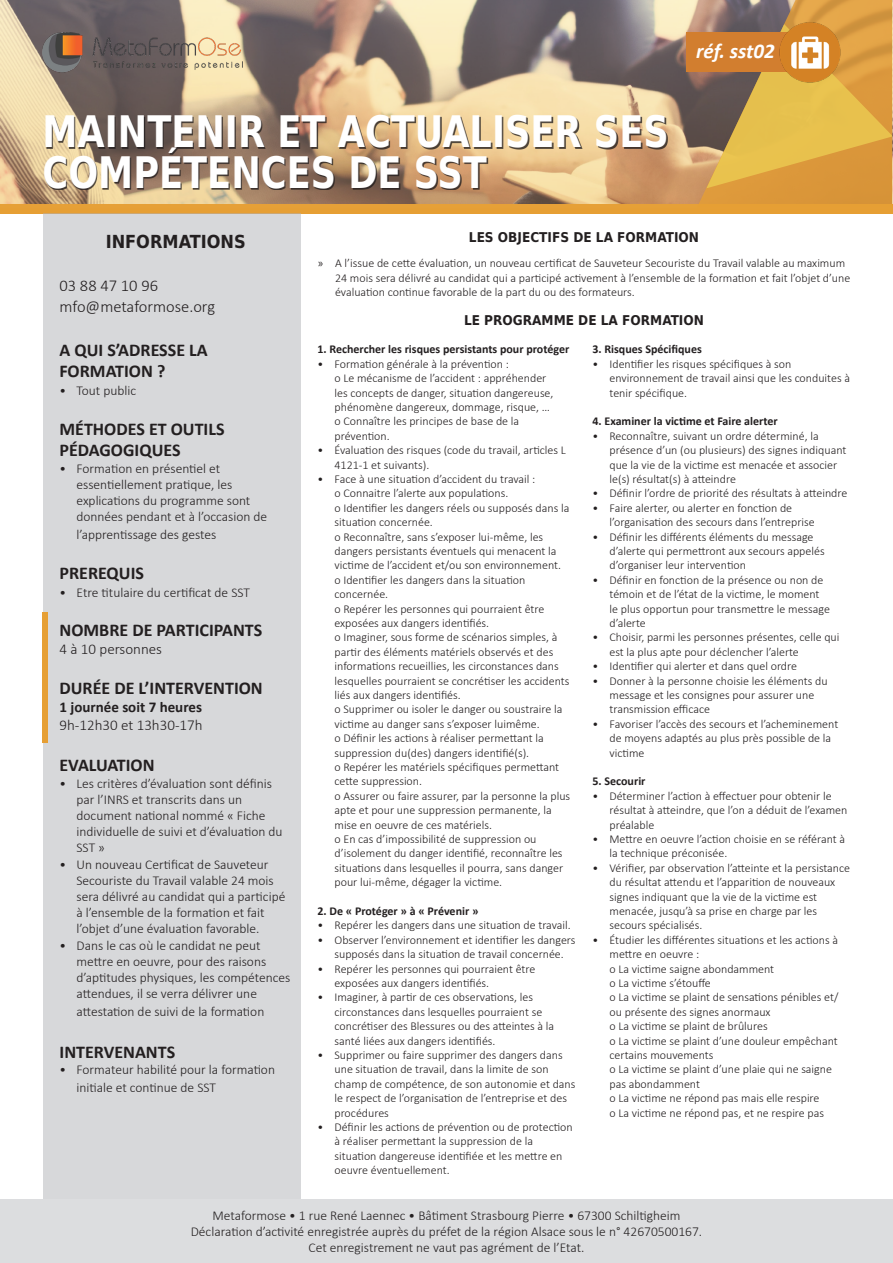
<style>
.page{position:relative;width:893px;height:1263px;background:#fff}
.page>*{position:absolute;margin:0;border:0;box-sizing:border-box;transform-origin:0 0}
.Titre_Formation{font:700 43.5px/40.5px "DejaVu Sans Condensed";color:#fff;scale:.9 1}
.t1{font:italic 700 21px "Calibri";color:#fff}
.Texte-courant{font:700 18px/21.6px "Calibri";color:#231f20}
.Texte-courant-2{font:700 18px "DejaVu Sans Condensed";color:#231f20}
.Texte-courant-3{font:300 16.5px "Calibri";color:#231f20}
.Texte-courant-4{font:300 15px "Calibri";color:#231f20}
.Texte-courant-5{font:700 15px "Calibri";color:#231f20}
.t2{font:300 13.5px/16.2px "Calibri";color:#231f20}
.t3{font:700 13.5px "DejaVu Sans Condensed";color:#231f20}
.t4{font:300 12px/14.4px "Calibri";color:#231f20}
.Texte-courant-6{font:700 12px "Calibri";color:#231f20}
.s1{font-family:"Myriad Pro";font-weight:400}
</style>
<div class="page">
<div style="left:0;top:1199px;width:893px;height:64px;background:#dcdddf"></div>
<div style="left:0;top:0;width:893px;height:214px;background:#e69f34"></div>
<div style="left:43px;top:214px;width:257px;height:985px;background:#d7d8da"></div>
<img style="left:0;top:0;width:697px;height:203px">
<svg style="left:697px;top:0;width:196px;height:204px"></svg>
<img style="left:43px;top:32px;width:199px;height:41px">
<div style="left:686px;top:33px;width:132px;height:39px;background:#d27e2f"></div>
<img style="left:769px;top:20px;width:81px;height:65px">
<div style="left:46px;top:116px;width:622px;height:74px;background:#231f20;opacity:.8"></div>
<div style="left:43px;top:612px;width:5px;height:131px;background:#e69f34"></div>
<p class="Titre_Formation" style="left:43px;top:110px;width:697px">MAINTENIR ET ACTUALISER SES<br>COMPÉTENCES DE SST</p>
<p class="t1" style="left:696px;top:36px;width:80px">réf. sst02</p>
<p class="Texte-courant-2" style="left:106px;top:226px;width:142px">INFORMATIONS</p>
<p class="Texte-courant-3" style="left:60px;top:275px;width:100px">03 88 47 10 96</p>
<p class="Texte-courant-3" style="left:60px;top:297px;width:157px">mfo@metaformose.org</p>
<p class="Texte-courant" style="left:60px;top:339px;width:150px">A QUI S’ADRESSE LA<br>FORMATION ?</p>
<p class="t2" style="left:60px;top:382px;width:78px">• Tout public</p>
<p class="Texte-courant" style="left:60px;top:418px;width:167px">MÉTHODES ET OUTILS<br>PÉDAGOGIQUES</p>
<p class="t2" style="left:77px;top:460px;width:192px;text-indent:-17px">• Formation en présentiel et essentiellement pratique, les explications du programme sont données pendant et à l’occasion de</p>
<p class="t2" style="left:77px;top:526px;width:141px">l’apprentissage des gestes</p>
<p class="Texte-courant" style="left:60px;top:562px;width:86px">PREREQUIS</p>
<p class="t2" style="left:60px;top:584px;width:192px">• Etre titulaire du certificat de SST</p>
<p class="Texte-courant" style="left:60px;top:619px;width:204px">NOMBRE DE PARTICIPANTS</p>
<p class="Texte-courant-4" style="left:60px;top:640px;width:104px">4 à 10 personnes</p>
<p class="Texte-courant" style="left:60px;top:677px;width:205px">DURÉE DE L’INTERVENTION</p>
<p class="Texte-courant-5" style="left:60px;top:696px;width:144px">1 journée soit 7 heures</p>
<p class="Texte-courant-4" style="left:60px;top:716px;width:145px">9h-12h30 et 13h30-17h</p>
<p class="Texte-courant" style="left:60px;top:754px;width:97px">EVALUATION</p>
<p class="t2" style="left:77px;top:775px;width:208px;text-indent:-17px">• Les critères d’évaluation sont définis par l’INRS et transcrits dans un document national nommé « Fiche individuelle de suivi et d’évaluation du<br>SST »</p>
<p class="t2" style="left:77px;top:856px;width:210px;text-indent:-17px">• Un nouveau Certificat de Sauveteur Secouriste du Travail valable 24 mois sera délivré au candidat qui a participé à l’ensemble de la formation et fait l’objet d’une évaluation favorable.</p>
<p class="t2" style="left:77px;top:937px;width:215px;text-indent:-17px">• Dans le cas où le candidat ne peut mettre en oeuvre, pour des raisons d’aptitudes physiques, les compétences attendues, il se verra délivrer une</p>
<p class="t2" style="left:77px;top:1003px;width:189px">attestation de suivi de la formation</p>
<p class="Texte-courant" style="left:60px;top:1041px;width:117px">INTERVENANTS</p>
<p class="t2" style="left:77px;top:1060px;width:200px;line-height:18px;text-indent:-17px">• Formateur habilité pour la formation initiale et continue de SST</p>
<p class="t3" style="left:469px;top:227px;width:232px">LES OBJECTIFS DE LA FORMATION</p>
<p class="t4" style="left:335px;top:256px;width:517px;text-indent:-17px"><span class="s1">»</span> A l’issue de cette évaluation, un nouveau certificat de Sauveteur Secouriste du Travail valable au maximum<br>24 mois sera délivré au candidat qui a participé activement à l’ensemble de la formation et fait l’objet d’une évaluation continue favorable de la part du ou des formateurs.</p>
<p class="t3" style="left:464px;top:309px;width:241px">LE PROGRAMME DE LA FORMATION</p>
<p class="Texte-courant-6" style="left:317px;top:341px;width:253px">1. Rechercher les risques persistants pour protéger</p>
<p class="t4" style="left:334px;top:356px;width:220px;text-indent:-17px">• Formation générale à la prévention :<br>o Le mécanisme de l’accident : appréhender les concepts de danger, situation dangereuse, phénomène dangereux, dommage, risque, … o Connaître les principes de base de la prévention.</p>
<p class="t4" style="left:334px;top:443px;width:233px;text-indent:-17px">• Évaluation des risques (code du travail, articles L<br>4121-1 et suivants).</p>
<p class="t4" style="left:334px;top:472px;width:237px;text-indent:-17px">• Face à une situation d’accident du travail :<br>o Connaitre l’alerte aux populations.<br>o Identifier les dangers réels ou supposés dans la situation concernée.<br>o Reconnaître, sans s’exposer lui-même, les dangers persistants éventuels qui menacent la victime de l’accident et/ou son environnement. o Identifier les dangers dans la situation concernée.<br>o Repérer les personnes qui pourraient être exposées aux dangers identifiés.<br>o Imaginer, sous forme de scénarios simples, à partir des éléments matériels observés et des informations recueillies, les circonstances dans lesquelles pourraient se concrétiser les accidents liés aux dangers identifiés.<br>o Supprimer ou isoler le danger ou soustraire la victime au danger sans s’exposer luimême.<br>o Définir les actions à réaliser permettant la suppression du(des) dangers identifié(s).<br>o Repérer les matériels spécifiques permettant cette suppression.<br>o Assurer ou faire assurer, par la personne la plus apte et pour une suppression permanente, la mise en oeuvre de ces matériels.<br>o En cas d’impossibilité de suppression ou d’isolement du danger identifié, reconnaître les situations dans lesquelles il pourra, sans danger pour lui-même, dégager la victime.</p>
<p class="Texte-courant-6" style="left:317px;top:902px;width:163px">2. De « Protéger » à « Prévenir »</p>
<p class="t4" style="left:317px;top:918px;width:255px">• Repérer les dangers dans une situation de travail.</p>
<p class="t4" style="left:317px;top:932px;width:259px;text-align:center">• Observer l’environnement et identifier les dangers supposés dans la situation de travail concernée.</p>
<p class="t4" style="left:334px;top:961px;width:202px;text-indent:-17px">• Repérer les personnes qui pourraient être exposées aux dangers identifiés.</p>
<p class="t4" style="left:334px;top:990px;width:221px;text-indent:-17px">• Imaginer, à partir de ces observations, les circonstances dans lesquelles pourraient se concrétiser des Blessures ou des atteintes à la santé liées aux dangers identifiés.</p>
<p class="t4" style="left:334px;top:1048px;width:242px;text-indent:-17px">• Supprimer ou faire supprimer des dangers dans une situation de travail, dans la limite de son champ de compétence, de son autonomie et dans le respect de l’organisation de l’entreprise et des procédures</p>
<p class="t4" style="left:334px;top:1120px;width:240px;text-indent:-17px">• Définir les actions de prévention ou de protection à réaliser permettant la suppression de la situation dangereuse identifiée et les mettre en oeuvre éventuellement.</p>
<p class="Texte-courant-6" style="left:592px;top:341px;width:111px">3. Risques Spécifiques</p>
<p class="t4" style="left:609px;top:356px;width:242px;text-indent:-17px">• Identifier les risques spécifiques à son environnement de travail ainsi que les conduites à tenir spécifique.</p>
<p class="Texte-courant-6" style="left:592px;top:413px;width:187px">4. Examiner la victime et Faire alerter</p>
<p class="t4" style="left:609px;top:428px;width:238px;text-indent:-17px">• Reconnaître, suivant un ordre déterminé, la présence d’un (ou plusieurs) des signes indiquant que la vie de la victime est menacée et associer le(s) résultat(s) à atteindre</p>
<p class="t4" style="left:592px;top:486px;width:256px">• Définir l’ordre de priorité des résultats à atteindre</p>
<p class="t4" style="left:609px;top:500px;width:207px;text-indent:-17px">• Faire alerter, ou alerter en fonction de l’organisation des secours dans l’entreprise</p>
<p class="t4" style="left:609px;top:529px;width:217px;text-indent:-17px">• Définir les différents éléments du message d’alerte qui permettront aux secours appelés d’organiser leur intervention</p>
<p class="t4" style="left:609px;top:572px;width:222px;text-indent:-17px">• Définir en fonction de la présence ou non de témoin et de l’état de la victime, le moment le plus opportun pour transmettre le message d’alerte</p>
<p class="t4" style="left:609px;top:630px;width:232px;text-indent:-17px">• Choisir, parmi les personnes présentes, celle qui est la plus apte pour déclencher l’alerte</p>
<p class="t4" style="left:592px;top:659px;width:206px">• Identifier qui alerter et dans quel ordre</p>
<p class="t4" style="left:609px;top:673px;width:220px;text-indent:-17px">• Donner à la personne choisie les éléments du message et les consignes pour assurer une transmission efficace</p>
<p class="t4" style="left:609px;top:716px;width:230px;text-indent:-17px">• Favoriser l’accès des secours et l’acheminement de moyens adaptés au plus près possible de la victime</p>
<p class="Texte-courant-6" style="left:592px;top:773px;width:55px">5. Secourir</p>
<p class="t4" style="left:609px;top:788px;width:239px;text-indent:-17px">• Déterminer l’action à effectuer pour obtenir le résultat à atteindre, que l’on a déduit de l’examen préalable</p>
<p class="t4" style="left:609px;top:832px;width:237px;text-indent:-17px">• Mettre en oeuvre l’action choisie en se référant à la technique préconisée.</p>
<p class="t4" style="left:609px;top:860px;width:242px;text-indent:-17px">• Vérifier, par observation l’atteinte et la persistance du résultat attendu et l’apparition de nouveaux signes indiquant que la vie de la victime est menacée, jusqu’à sa prise en charge par les secours spécialisés.</p>
<p class="t4" style="left:609px;top:932px;width:230px;text-indent:-17px">• Étudier les différentes situations et les actions à mettre en oeuvre :<br>o La victime saigne abondamment<br>o La victime s’étouffe<br>o La victime se plaint de sensations pénibles et/ ou présente des signes anormaux<br>o La victime se plaint de brûlures<br>o La victime se plaint d’une douleur empêchant certains mouvements<br>o La victime se plaint d’une plaie qui ne saigne pas abondamment<br>o La victime ne répond pas mais elle respire<br>o La victime ne répond pas, et ne respire pas</p>
<p class="t2" style="left:191px;top:1207px;width:513px;text-align:center">Metaformose • 1 rue René Laennec • Bâtiment Strasbourg Pierre • 67300 Schiltigheim<br>Déclaration d’activité enregistrée auprès du préfet de la région Alsace sous le n° 42670500167.<br>Cet enregistrement ne vaut pas agrément de l’Etat.</p>
</div>
